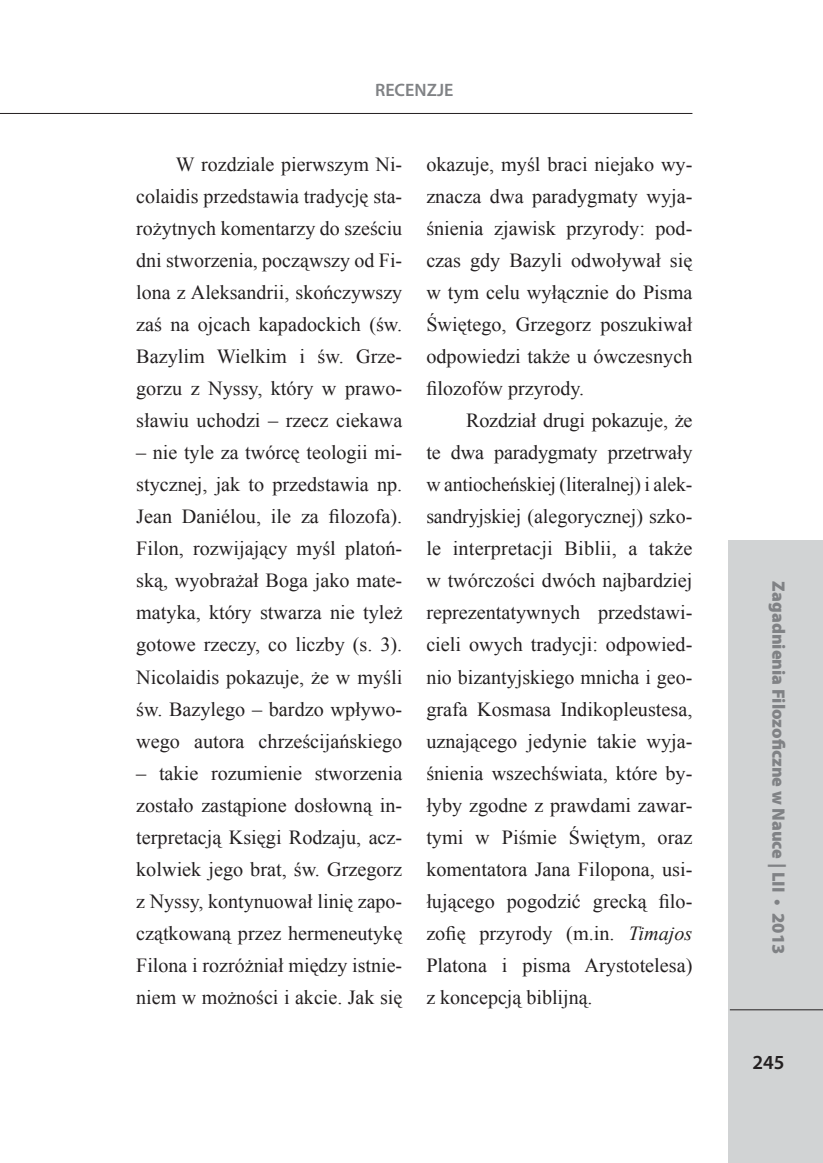
<style>
.page{position:relative;width:823px;height:1163px;background:#fff}
.page>*{position:absolute;margin:0;border:0;box-sizing:border-box;transform-origin:0 0}
.Tekst_recenzje_ZF{font:20px/32px "Times New Roman";color:#231f20;text-align:justify}
.t1{font:600 20px "Myriad Pro";color:#231f20}
.t2{font:900 18px "Myriad Pro";color:#808285}
.t3{font:600 18px "Myriad Pro";color:#808285}
.s1{font-style:italic}
</style>
<div class="page">
<div style="left:727px;top:540px;width:95px;height:622px;background:#d1d3d4"></div>
<hr style="left:0;top:113px;width:692px;height:1px;background:#231f20">
<hr style="left:729px;top:1009px;width:93px;height:1px;background:#231f20">
<p class="t3" style="left:375px;top:79px;width:80px">RECENZJE</p>
<p class="Tekst_recenzje_ZF" style="left:136px;top:148px;width:267px;text-indent:40px">W rozdziale pierwszym Ni&shy;colaidis przedstawia tradycję sta&shy;rożytnych komentarzy do sześciu dni stworzenia, począwszy od Fi&shy;lona z Aleksandrii, skończywszy zaś na ojcach kapadockich (św.<br>Bazylim Wielkim i św. Grze&shy;gorzu z Nyssy, który w prawo&shy;sławiu uchodzi – rzecz ciekawa</p>
<p class="Tekst_recenzje_ZF" style="left:136px;top:436px;width:267px">– nie tyle za twórcę teologii mi&shy;stycznej, jak to przedstawia np.<br>Jean Daniélou, ile za filozofa).<br>Filon, rozwijający myśl platoń&shy;ską, wyobrażał Boga jako mate&shy;matyka, który stwarza nie tyleż gotowe rzeczy, co liczby (s. 3).<br>Nicolaidis pokazuje, że w myśli św. Bazylego – bardzo wpływo&shy;wego autora chrześcijańskiego</p>
<p class="Tekst_recenzje_ZF" style="left:136px;top:756px;width:267px">– takie rozumienie stworzenia zostało zastąpione dosłowną in&shy;terpretacją Księgi Rodzaju, acz&shy;kolwiek jego brat, św. Grzegorz z Nyssy, kontynuował linię zapo&shy;czątkowaną przez hermeneutykę Filona i rozróżniał między istnie&shy;niem w możności i akcie. Jak się</p>
<p class="Tekst_recenzje_ZF" style="left:426px;top:148px;width:267px">okazuje, myśl braci niejako wy&shy;znacza dwa paradygmaty wyja&shy;śnienia zjawisk przyrody: pod&shy;czas gdy Bazyli odwoływał się w tym celu wyłącznie do Pisma Świętego, Grzegorz poszukiwał odpowiedzi także u ówczesnych filozofów przyrody.</p>
<p class="Tekst_recenzje_ZF" style="left:426px;top:404px;width:267px;text-indent:40px">Rozdział drugi pokazuje, że te dwa paradygmaty przetrwały w antiocheńskiej (literalnej) i alek&shy;sandryjskiej (alegorycznej) szko&shy;le interpretacji Biblii, a także w twórczości dwóch najbardziej reprezentatywnych przedstawi&shy;cieli owych tradycji: odpowied&shy;nio bizantyjskiego mnicha i geo&shy;grafa Kosmasa Indikopleustesa, uznającego jedynie takie wyja&shy;śnienia wszechświata, które by&shy;łyby zgodne z prawdami zawar&shy;tymi w Piśmie Świętym, oraz komentatora Jana Filopona, usi&shy;łującego pogodzić grecką filo&shy;zofię przyrody (m.in. <span class="s1">Timajos </span>Platona i pisma Arystotelesa) z koncepcją biblijną.</p>
<p class="t2" style="left:790px;top:581px;width:374px;rotate:90deg">Zagadnienia Filozoficzne w Nauce | LII • 2013</p>
<p class="t1" style="left:752px;top:1049px;width:34px">245</p>
</div>
